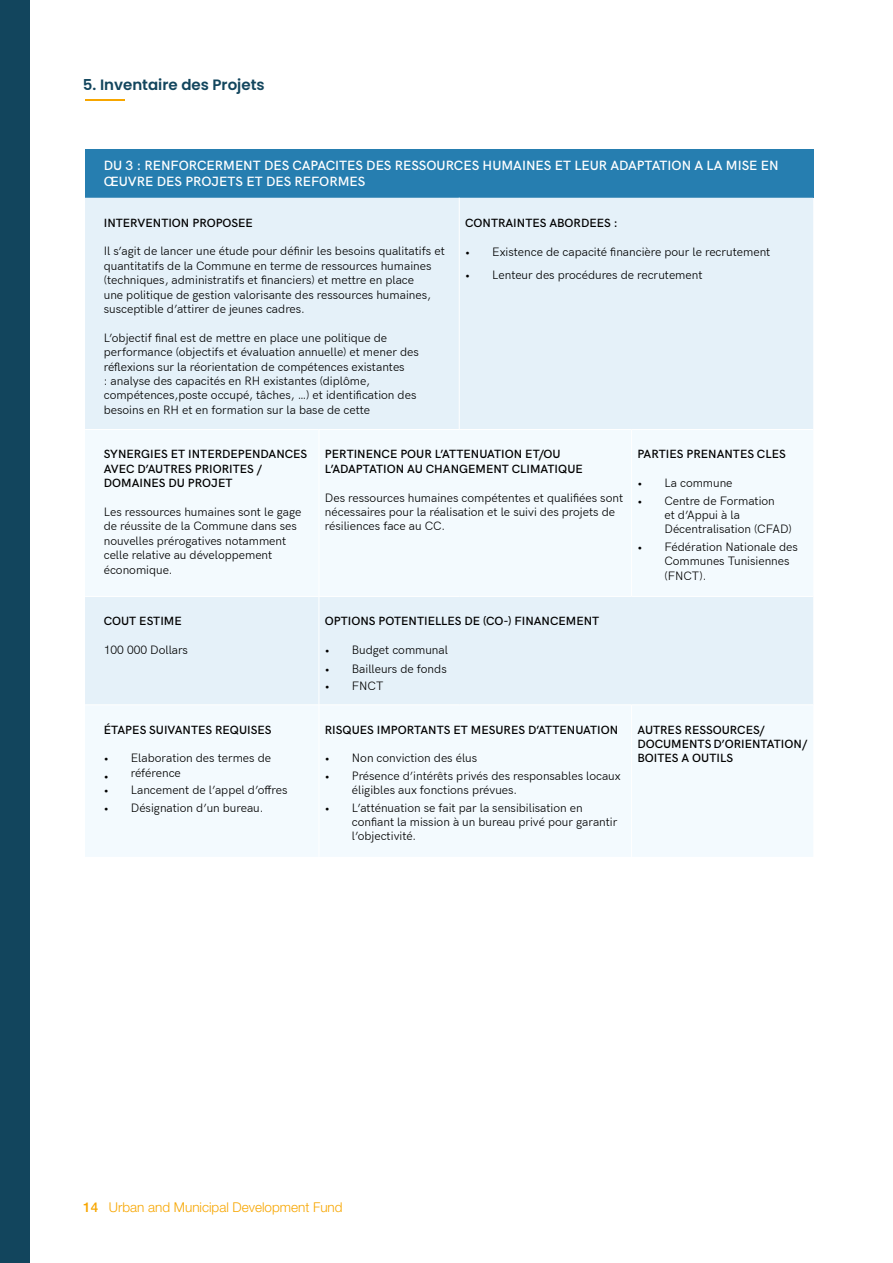
<style>
.page{position:relative;width:893px;height:1263px;background:#fff}
.page>*{position:absolute;margin:0;border:0;box-sizing:border-box;transform-origin:0 0}
.t1{font:600 15px "Poppins";color:#12455d}
.t2{font:600 13.5px/16.2px "HK Grotesk";color:#fff}
.t3{font:300 13.5px "Helvetica Neue LT Std";color:#f7a600}
.t4{font:12px/14.4px "HK Grotesk";color:#000}
.t5{font:600 12px/14.4px "HK Grotesk";color:#000}
.s1{font-weight:500}
</style>
<div class="page">
<div style="left:0;top:0;width:30px;height:1263px;background:#12455d"></div>
<hr style="left:85px;top:99px;width:39px;height:1px;background:#f7a600">
<div style="left:85px;top:149px;width:728px;height:49px;background:#267eb0"></div>
<div style="left:85px;top:198px;width:728px;height:231px;background:#e5f1f9"></div>
<div style="left:85px;top:430px;width:728px;height:166px;background:#f3fafe"></div>
<div style="left:85px;top:597px;width:728px;height:108px;background:#e5f1f9"></div>
<div style="left:85px;top:706px;width:728px;height:151px;background:#f3fafe"></div>
<hr style="left:459px;top:198px;width:1px;height:231px;background:#fff">
<hr style="left:319px;top:430px;width:1px;height:166px;background:#fff">
<hr style="left:631px;top:430px;width:1px;height:166px;background:#fff">
<hr style="left:319px;top:597px;width:1px;height:108px;background:#fff">
<hr style="left:319px;top:705px;width:1px;height:152px;background:#fff">
<hr style="left:631px;top:705px;width:1px;height:152px;background:#fff">
<p class="t1" style="left:83px;top:76px;width:183px">5. Inventaire des Projets</p>
<p class="t2" style="left:104px;top:156px;width:676px">DU 3 : RENFORCERMENT DES CAPACITES DES RESSOURCES HUMAINES ET LEUR ADAPTATION A LA MISE EN<br>ŒUVRE DES PROJETS ET DES REFORMES</p>
<p class="t5" style="left:104px;top:214px;width:151px">INTERVENTION PROPOSEE</p>
<p class="t4" style="left:104px;top:243px;width:342px">Il s’agit de lancer une étude pour définir les besoins qualitatifs et quantitatifs de la Commune en terme de ressources humaines (techniques, administratifs et financiers) et mettre en place<br>une politique de gestion valorisante des ressources humaines, susceptible d’attirer de jeunes cadres.</p>
<p class="t4" style="left:104px;top:329px;width:317px">L’objectif final est de mettre en place une politique de performance (objectifs et évaluation annuelle) et mener des réflexions sur la réorientation de compétences existantes<br>: analyse des capacités en RH existantes (diplôme, compétences,poste occupé, tâches, …) et identification des besoins en RH et en formation sur la base de cette</p>
<p class="t5" style="left:465px;top:215px;width:154px">CONTRAINTES ABORDEES :</p>
<p class="t4" style="left:465px;top:244px;width:307px">• Existence de capacité financière pour le recrutement</p>
<p class="t4" style="left:465px;top:267px;width:239px">• Lenteur des procédures de recrutement</p>
<p class="t5" style="left:104px;top:446px;width:205px">SYNERGIES ET INTERDEPENDANCES<br>AVEC D’AUTRES PRIORITES /<br>DOMAINES DU PROJET</p>
<p class="t4" style="left:104px;top:504px;width:199px">Les ressources humaines sont le gage de réussite de la Commune dans ses nouvelles prérogatives notamment celle relative au développement économique.</p>
<p class="t5" style="left:104px;top:613px;width:79px">COUT ESTIME</p>
<p class="t4" style="left:104px;top:642px;width:86px">100 000 Dollars</p>
<p class="t5" style="left:104px;top:721px;width:169px">ÉTAPES SUIVANTES REQUISES</p>
<p class="t4" style="left:104px;top:750px;width:169px">• Elaboration des termes de</p>
<p class="t4" style="left:104px;top:765px;width:79px">• référence</p>
<p class="t4" style="left:104px;top:782px;width:185px">• Lancement de l’appel d’offres</p>
<p class="t4" style="left:104px;top:799px;width:161px">• Désignation d’un bureau.</p>
<p class="t5" style="left:325px;top:446px;width:259px">PERTINENCE POUR L’ATTENUATION ET/OU<br>L’ADAPTATION AU CHANGEMENT CLIMATIQUE</p>
<p class="t4" style="left:325px;top:489px;width:300px">Des ressources humaines compétentes et qualifiées sont nécessaires pour la réalisation et le suivi des projets de résiliences face au CC.</p>
<p class="t5" style="left:325px;top:613px;width:276px">OPTIONS POTENTIELLES DE (CO-) FINANCEMENT</p>
<p class="t4" style="left:325px;top:642px;width:125px">• Budget communal</p>
<p class="t4" style="left:325px;top:661px;width:123px">• Bailleurs de fonds</p>
<p class="t4" style="left:325px;top:678px;width:60px">• FNCT</p>
<p class="t5" style="left:325px;top:721px;width:295px">RISQUES IMPORTANTS ET MESURES D’ATTENUATION</p>
<p class="t4" style="left:325px;top:750px;width:154px">• Non conviction des élus</p>
<p class="t4" style="left:352px;top:768px;width:270px;text-indent:-27px">• Présence d’intérêts privés des responsables locaux éligibles aux fonctions prévues.</p>
<p class="t4" style="left:352px;top:799px;width:267px;text-indent:-27px">• L’atténuation se fait par la sensibilisation en confiant la mission à un bureau privé pour garantir l’objectivité.</p>
<p class="t5" style="left:637px;top:446px;width:150px">PARTIES PRENANTES CLES</p>
<p class="t4" style="left:637px;top:475px;width:97px">• La commune</p>
<p class="t4" style="left:664px;top:492px;width:129px;text-indent:-27px">• Centre de Formation<br>et d’Appui à la<br>Décentralisation (CFAD)</p>
<p class="t4" style="left:664px;top:538px;width:135px;text-indent:-27px">• Fédération Nationale des<br>Communes Tunisiennes (FNCT).</p>
<p class="t5" style="left:637px;top:721px;width:171px">AUTRES RESSOURCES/<br>DOCUMENTS D’ORIENTATION/<br>BOITES A OUTILS</p>
<p class="t3" style="left:83px;top:1198px;width:261px"><span class="s1">14</span> Urban and Municipal Development Fund</p>
</div>
